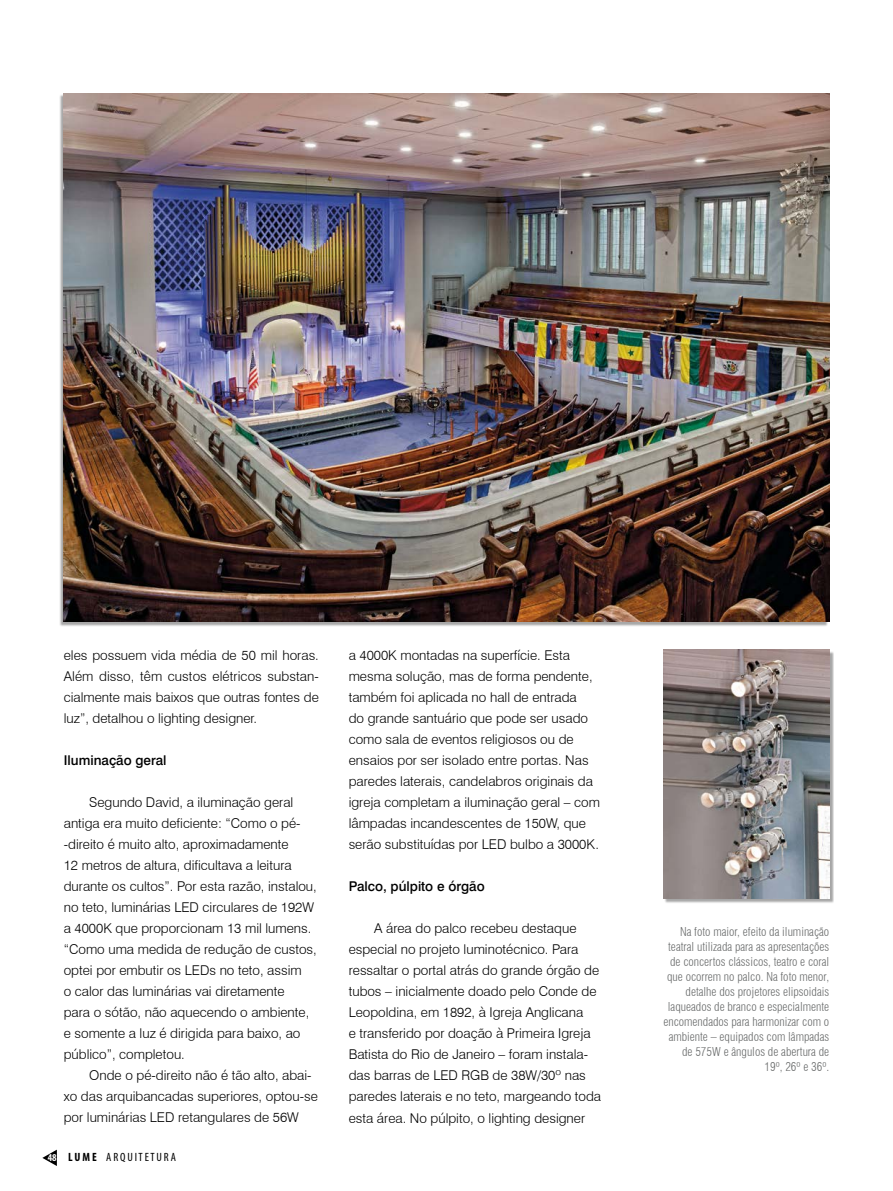
<style>
.page{position:relative;width:893px;height:1191px;background:#fff}
.page>*{position:absolute;margin:0;border:0;box-sizing:border-box;transform-origin:0 0}
.t1{font:300 13.5px/21px "Swiss 721 BT";color:#000}
.t2{font:500 13.5px "Swiss 721 BT";color:#000}
.t3{font:300 condensed 12px/15px "Swiss 721 BT";color:#6a6c6c;text-align:right}
.t4{font:condensed 12px "Myriad";color:#000}
.s1{font-weight:700;font-size:10.5px;color:#fff}
.s2{font-weight:700}
</style>
<div class="page">
<svg style="left:42px;top:1149px;width:15px;height:17px"></svg>
<img style="left:64px;top:94px;width:765px;height:527px">
<div style="left:664px;top:651px;width:170px;height:252px;background:#000;opacity:.35"></div>
<img style="left:663px;top:650px;width:166px;height:248px">
<p class="t1" style="left:64px;top:644px;width:257px;text-align:justify">eles possuem vida média de 50 mil horas.<br>Além disso, têm custos elétricos substan&shy;cialmente mais baixos que outras fontes de luz”, detalhou o lighting designer.</p>
<p class="t2" style="left:64px;top:752px;width:104px">Iluminação geral</p>
<p class="t1" style="left:64px;top:791px;width:255px;text-indent:26px">Segundo David, a iluminação geral antiga era muito deficiente: “Como o pé--direito é muito alto, aproximadamente<br>12 metros de altura, dificultava a leitura durante os cultos”. Por esta razão, instalou, no teto, luminárias LED circulares de 192W a 4000K que proporcionam 13 mil lumens. “Como uma medida de redução de custos, optei por embutir os LEDs no teto, assim<br>o calor das luminárias vai diretamente<br>para o sótão, não aquecendo o ambiente, e somente a luz é dirigida para baixo, ao público”, completou.</p>
<p class="t1" style="left:64px;top:1065px;width:256px;text-indent:26px">Onde o pé-direito não é tão alto, abai&shy;xo das arquibancadas superiores, optou-se por luminárias LED retangulares de 56W</p>
<p class="t4" style="left:48px;top:1151px;width:130px"><span class="s1">48</span> <span class="s2">L U M E</span> A R Q U I T E T U R A</p>
<p class="t1" style="left:349px;top:645px;width:253px">a 4000K montadas na superfície. Esta mesma solução, mas de forma pendente, também foi aplicada no hall de entrada<br>do grande santuário que pode ser usado como sala de eventos religiosos ou de ensaios por ser isolado entre portas. Nas paredes laterais, candelabros originais da igreja completam a iluminação geral – com lâmpadas incandescentes de 150W, que serão substituídas por LED bulbo a 3000K.</p>
<p class="t2" style="left:349px;top:878px;width:137px">Palco, púlpito e órgão</p>
<p class="t1" style="left:349px;top:918px;width:254px;text-indent:26px">A área do palco recebeu destaque especial no projeto luminotécnico. Para ressaltar o portal atrás do grande órgão de tubos – inicialmente doado pelo Conde de Leopoldina, em 1892, à Igreja Anglicana<br>e transferido por doação à Primeira Igreja Batista do Rio de Janeiro – foram instala&shy;das barras de LED RGB de 38W/30º nas paredes laterais e no teto, margeando toda esta área. No púlpito, o lighting designer</p>
<p class="t3" style="left:663px;top:924px;width:167px">Na foto maior, efeito da iluminação teatral utilizada para as apresentações de concertos clássicos, teatro e coral que ocorrem no palco. Na foto menor, detalhe dos projetores elipsoidais laqueados de branco e especialmente encomendados para harmonizar com o ambiente – equipados com lâmpadas de 575W e ângulos de abertura de 19º, 26º e 36º.</p>
</div>
